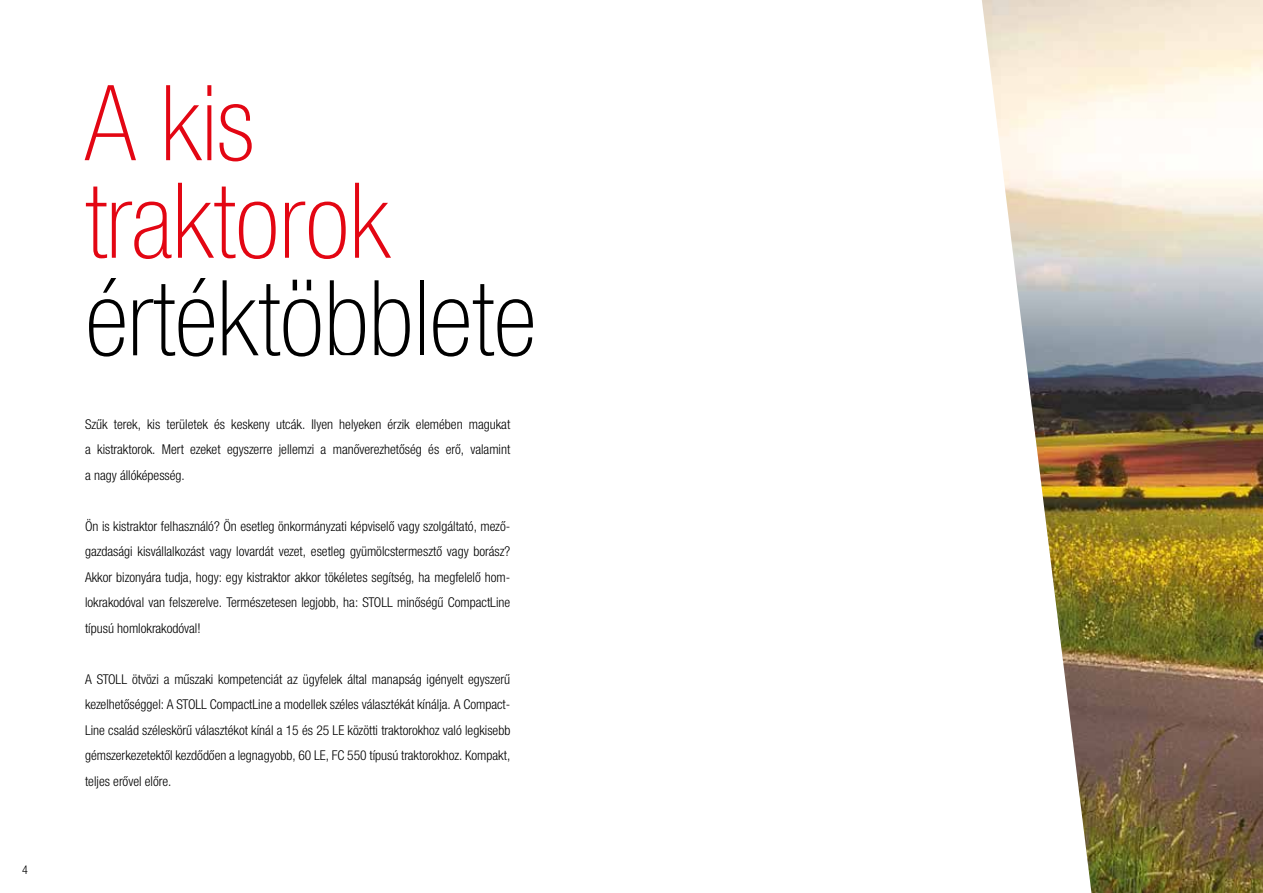
<style>
.page{position:relative;width:1263px;height:893px;background:#fff}
.page>*{position:absolute;margin:0;border:0;box-sizing:border-box;transform-origin:0 0}
.t1{font:100 condensed 105px/97.5px "Helvetica Neue";color:#e30613}
.t2{font:100 condensed 105px "Helvetica Neue";color:#000}
.t3{font:300 condensed 13.5px/25.5px "Helvetica Neue LTW1 G";color:#000;text-align:justify}
.t4{font:300 condensed 12px "Helvetica Neue LTW1 G";color:#000}
</style>
<div class="page">
<img style="left:982px;top:0;width:281px;height:893px">
<p class="t4" style="left:22px;top:863px;width:7px">4</p>
<h1 class="t1" style="left:85px;top:74px;width:307px">A kis traktorok</h1>
<h1 class="t2" style="left:85px;top:259px;width:453px">értéktöbblete</h1>
<p class="t3" style="left:85px;top:411px;width:427px">Szűk terek, kis területek és keskeny utcák. Ilyen helyeken érzik elemében magukat a kistraktorok. Mert ezeket egyszerre jellemzi a manőverezhetőség és erő, valamint a nagy állóképesség.</p>
<p class="t3" style="left:85px;top:513px;width:427px">Ön is kistraktor felhasználó? Ön esetleg önkormányzati képviselő vagy szolgáltató, mező&shy;gazdasági kisvállalkozást vagy lovardát vezet, esetleg gyümölcstermesztő vagy borász?<br>Akkor bizonyára tudja, hogy: egy kistraktor akkor tökéletes segítség, ha megfelelő hom&shy;lokrakodóval van felszerelve. Természetesen legjobb, ha: STOLL minőségű CompactLine típusú homlokrakodóval!</p>
<p class="t3" style="left:85px;top:666px;width:427px">A STOLL ötvözi a műszaki kompetenciát az ügyfelek által manapság igényelt egyszerű kezelhetőséggel: A STOLL CompactLine a modellek széles választékát kínálja. A Compact-Line család széleskörű választékot kínál a 15 és 25 LE közötti traktorokhoz való legkisebb gémszerkezetektől kezdődően a legnagyobb, 60 LE, FC 550 típusú traktorokhoz. Kompakt, teljes erővel előre.</p>
</div>
